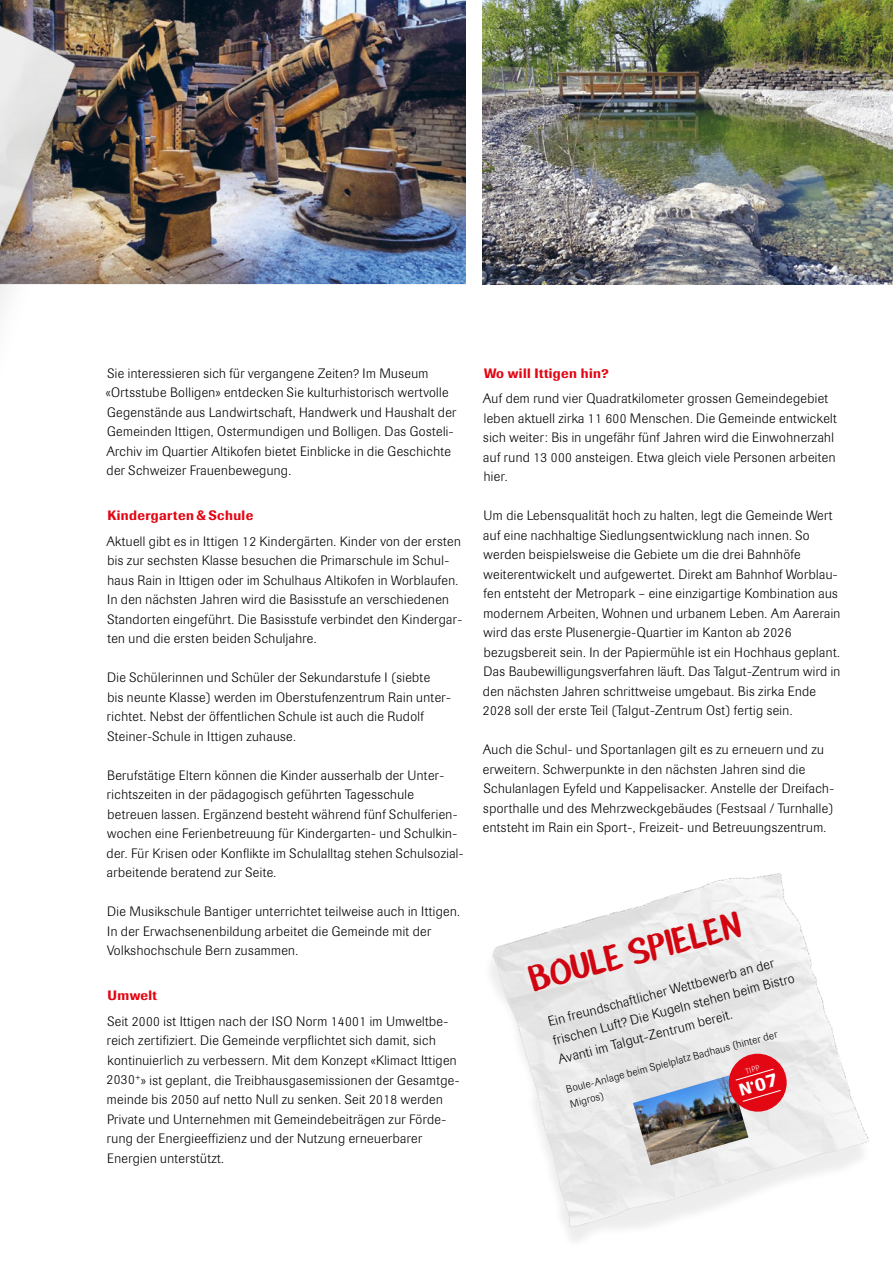
<style>
.page{position:relative;width:893px;height:1263px;background:#fff}
.page>*{position:absolute;margin:0;border:0;box-sizing:border-box;transform-origin:0 0}
.t1{font:37.5px "Cavorting";color:#e30613}
.t2{font:300 13.5px/19.5px "Imago BQ";letter-spacing:.03em;color:#000}
.t3{font:500 13.5px "Imago BQ";letter-spacing:.03em;color:#e30613}
.t4{font:300 10.5px/14.5px "Imago BQ";color:#000}
.t5{font:300 7.5px "Imago BQ";color:#fff}
</style>
<div class="page">
<img style="left:483px;top:0;width:410px;height:285px">
<img style="left:168px;top:0;width:298px;height:284px">
<img style="left:0;top:0;width:168px;height:310px">
<img style="left:490px;top:873px;width:379px;height:368px">
<img style="left:633px;top:1075px;width:115px;height:90px">
<div style="left:728px;top:1053px;width:59px;height:59px;background:#e30613;border-radius:50%"></div>
<svg style="left:735px;top:1068px;width:47px;height:34px"></svg>
<p class="t2" style="left:106px;top:364px;width:352px">Sie interessieren sich für vergangene Zeiten? Im Museum «Ortsstube Bolligen» entdecken Sie kulturhistorisch wertvolle Gegenstände aus Landwirtschaft, Handwerk und Haushalt der Gemeinden Ittigen, Ostermundigen und Bolligen. Das Gosteli-Archiv im Quartier Altikofen bietet Einblicke in die Geschichte der Schweizer Frauenbewegung.</p>
<p class="t3" style="left:107px;top:507px;width:147px">Kindergarten &amp; Schule</p>
<p class="t2" style="left:106px;top:532px;width:357px">Aktuell gibt es in Ittigen 12 Kindergärten. Kinder von der ersten bis zur sechsten Klasse besuchen die Primarschule im Schul&shy;haus Rain in Ittigen oder im Schulhaus Altikofen in Worblaufen.<br>In den nächsten Jahren wird die Basisstufe an verschiedenen Standorten eingeführt. Die Basisstufe verbindet den Kindergar&shy;ten und die ersten beiden Schuljahre.</p>
<p class="t2" style="left:107px;top:668px;width:345px">Die Schülerinnen und Schüler der Sekundarstufe I (siebte<br>bis neunte Klasse) werden im Oberstufenzentrum Rain unter&shy;richtet. Nebst der öffentlichen Schule ist auch die Rudolf Steiner-Schule in Ittigen zuhause.</p>
<p class="t2" style="left:107px;top:766px;width:359px">Berufstätige Eltern können die Kinder ausserhalb der Unter&shy;richtszeiten in der pädagogisch geführten Tagesschule betreuen lassen. Ergänzend besteht während fünf Schulferien&shy;wochen eine Ferienbetreuung für Kindergarten- und Schulkin&shy;der. Für Krisen oder Konflikte im Schulalltag stehen Schulsozial&shy;arbeitende beratend zur Seite.</p>
<p class="t2" style="left:107px;top:902px;width:354px">Die Musikschule Bantiger unterrichtet teilweise auch in Ittigen.<br>In der Erwachsenenbildung arbeitet die Gemeinde mit der<br>Volkshochschule Bern zusammen.</p>
<p class="t3" style="left:107px;top:987px;width:51px">Umwelt</p>
<p class="t2" style="left:107px;top:1011px;width:355px">Seit 2000 ist Ittigen nach der ISO Norm 14001 im Umweltbe&shy;reich zertifiziert. Die Gemeinde verpflichtet sich damit, sich kontinuierlich zu verbessern. Mit dem Konzept «Klimact Ittigen 2030<sup>+</sup>» ist geplant, die Treibhausgasemissionen der Gesamtge&shy;meinde bis 2050 auf netto Null zu senken. Seit 2018 werden Private und Unternehmen mit Gemeindebeiträgen zur Förde&shy;rung der Energieeffizienz und der Nutzung erneuerbarer Energien unterstützt.</p>
<p class="t3" style="left:484px;top:365px;width:126px">Wo will Ittigen hin?</p>
<p class="t2" style="left:483px;top:389px;width:356px">Auf dem rund vier Quadratkilometer grossen Gemeindegebiet leben aktuell zirka 11 600 Menschen. Die Gemeinde entwickelt sich weiter: Bis in ungefähr fünf Jahren wird die Einwohnerzahl auf rund 13 000 ansteigen. Etwa gleich viele Personen arbeiten hier.</p>
<p class="t2" style="left:483px;top:506px;width:359px">Um die Lebensqualität hoch zu halten, legt die Gemeinde Wert auf eine nachhaltige Siedlungsentwicklung nach innen. So werden beispielsweise die Gebiete um die drei Bahnhöfe weiterentwickelt und aufgewertet. Direkt am Bahnhof Worblau&shy;fen entsteht der Metropark – eine einzigartige Kombination aus modernem Arbeiten, Wohnen und urbanem Leben. Am Aarerain wird das erste Plusenergie-Quartier im Kanton ab 2026 bezugsbereit sein. In der Papiermühle ist ein Hochhaus geplant.<br>Das Baubewilligungsverfahren läuft. Das Talgut-Zentrum wird in den nächsten Jahren schrittweise umgebaut. Bis zirka Ende 2028 soll der erste Teil (Talgut-Zentrum Ost) fertig sein.</p>
<p class="t2" style="left:483px;top:740px;width:353px">Auch die Schul- und Sportanlagen gilt es zu erneuern und zu erweitern. Schwerpunkte in den nächsten Jahren sind die Schulanlagen Eyfeld und Kappelisacker. Anstelle der Dreifach&shy;sporthalle und des Mehrzweckgebäudes (Festsaal / Turnhalle) entsteht im Rain ein Sport-, Freizeit- und Betreuungszentrum.</p>
<h1 class="t1" style="left:525px;top:957px;width:218px;rotate:-15deg">BOULE SPIELEN</h1>
<p class="t2" style="left:546px;top:1013px;width:251px;rotate:-15deg">Ein freundschaftlicher Wettbewerb an der frischen Luft? Die Kugeln stehen beim Bistro<br>Avanti im Talgut-Zentrum bereit.</p>
<p class="t4" style="left:564px;top:1083px;width:220px;rotate:-15deg">Boule-Anlage beim Spielplatz Badhaus (hinter der<br>Migros)</p>
<p class="t5" style="left:745px;top:1067px;width:15px;rotate:-16deg">TIPP</p>
</div>
